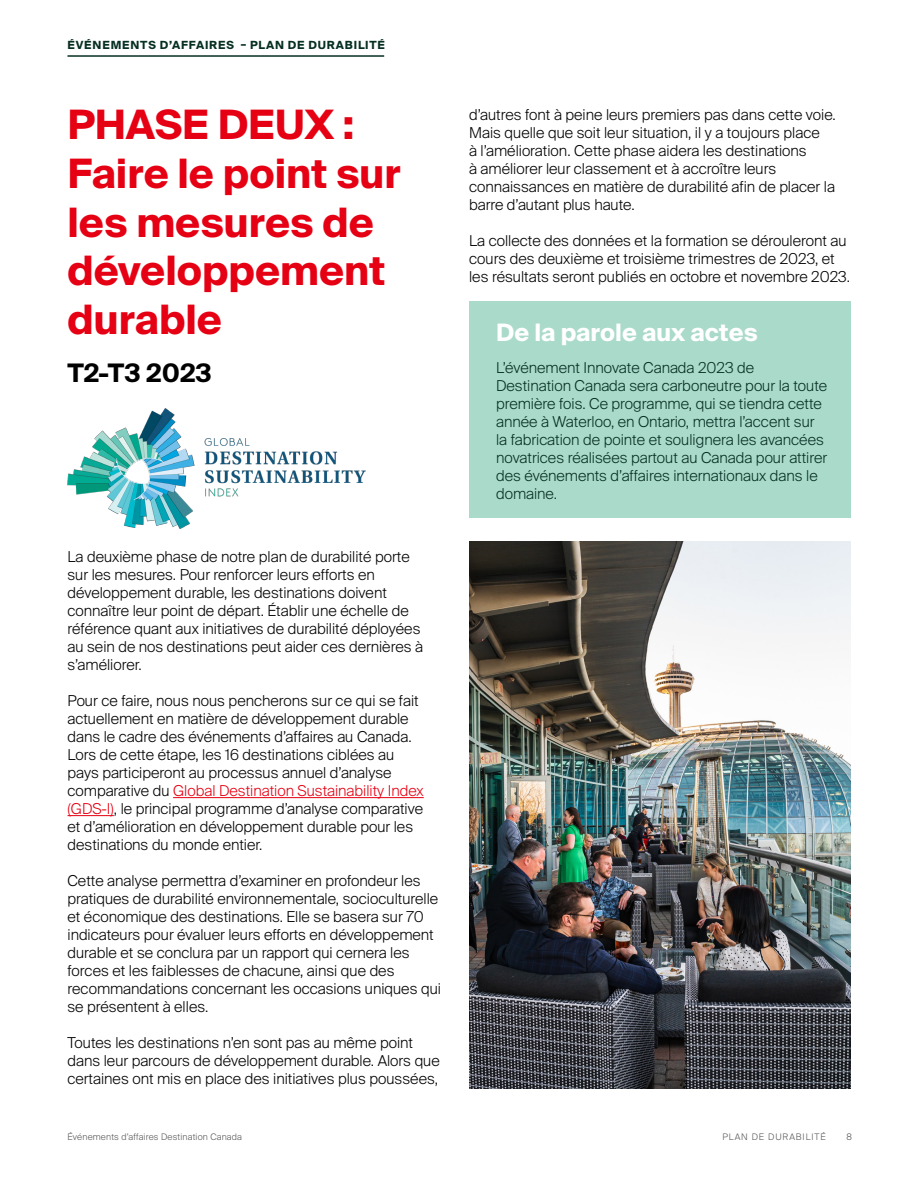
<style>
.page{position:relative;width:918px;height:1188px;background:#fff}
.page>*{position:absolute;margin:0;border:0;box-sizing:border-box;transform-origin:0 0}
.t1{font:700 40.5px/48.6px "Suisse Intl";color:#e60013}
.t2{font:700 25.5px "Suisse Intl";color:#000}
.t3{font:700 24px "Suisse Intl";color:#fff}
.t4{font:300 15px/18px "Suisse Intl";color:#000}
.t5{font:300 15px/18px "Suisse Intl";color:#062f23}
.t6{font:700 11.25px "Suisse Intl";letter-spacing:.075em;color:#062f23}
.t7{font:300 9px "Suisse Intl";letter-spacing:.02em;color:#58595b}
.t8{font:300 9px "Suisse Intl";letter-spacing:.1em;color:#58595b}
.s1{color:#e60013}
</style>
<div class="page">
<div style="left:469px;top:302px;width:381px;height:216px;background:#aadaca"></div>
<hr style="left:173px;top:797px;width:251px;height:1px;background:#e60013">
<hr style="left:68px;top:815px;width:46px;height:1px;background:#e60013">
<img style="left:469px;top:541px;width:381px;height:548px">
<img style="left:67px;top:408px;width:299px;height:121px">
<hr style="left:68px;top:55px;width:316px;height:2px;background:#062f23">
<p class="t6" style="left:68px;top:38px;width:319px">ÉVÉNEMENTS D’AFFAIRES – PLAN DE DURABILITÉ</p>
<h1 class="t1" style="left:68px;top:101px;width:335px">PHASE DEUX :<br>Faire le point sur les mesures de développement durable</h1>
<h2 class="t2" style="left:68px;top:359px;width:146px">T2-T3 2023</h2>
<p class="t4" style="left:68px;top:548px;width:357px">La deuxième phase de notre plan de durabilité porte sur les mesures. Pour renforcer leurs efforts en développement durable, les destinations doivent connaître leur point de départ. Établir une échelle de référence quant aux initiatives de durabilité déployées au sein de nos destinations peut aider ces dernières à s’améliorer.</p>
<p class="t4" style="left:68px;top:692px;width:358px">Pour ce faire, nous nous pencherons sur ce qui se fait actuellement en matière de développement durable dans le cadre des événements d’affaires au Canada.<br>Lors de cette étape, les 16 destinations ciblées au pays participeront au processus annuel d’analyse comparative du <span class="s1">Global Destination Sustainability Index (GDS-I)</span>, le principal programme d’analyse comparative et d’amélioration en développement durable pour les destinations du monde entier.</p>
<p class="t4" style="left:68px;top:872px;width:375px">Cette analyse permettra d’examiner en profondeur les pratiques de durabilité environnementale, socioculturelle et économique des destinations. Elle se basera sur 70 indicateurs pour évaluer leurs efforts en développement durable et se conclura par un rapport qui cernera les forces et les faiblesses de chacune, ainsi que des recommandations concernant les occasions uniques qui se présentent à elles.</p>
<p class="t4" style="left:68px;top:1034px;width:374px">Toutes les destinations n’en sont pas au même point dans leur parcours de développement durable. Alors que certaines ont mis en place des initiatives plus poussées,</p>
<p class="t4" style="left:469px;top:105px;width:368px">d’autres font à peine leurs premiers pas dans cette voie.<br>Mais quelle que soit leur situation, il y a toujours place<br>à l’amélioration. Cette phase aidera les destinations<br>à améliorer leur classement et à accroître leurs connaissances en matière de durabilité afin de placer la barre d’autant plus haute.</p>
<p class="t4" style="left:469px;top:231px;width:382px">La collecte des données et la formation se dérouleront au cours des deuxième et troisième trimestres de 2023, et les résultats seront publiés en octobre et novembre 2023.</p>
<h3 class="t3" style="left:496px;top:319px;width:263px">De la parole aux actes</h3>
<p class="t5" style="left:496px;top:358px;width:333px">L’événement Innovate Canada 2023 de Destination Canada sera carboneutre pour la toute première fois. Ce programme, qui se tiendra cette année à Waterloo, en Ontario, mettra l’accent sur la fabrication de pointe et soulignera les avancées novatrices réalisées partout au Canada pour attirer des événements d’affaires internationaux dans le domaine.</p>
<p class="t7" style="left:68px;top:1132px;width:176px">Événements d’affaires Destination Canada</p>
<p class="t8" style="left:722px;top:1132px;width:105px">PLAN DE DURABILITÉ</p>
<p class="t7" style="left:847px;top:1132px;width:7px">8</p>
</div>
